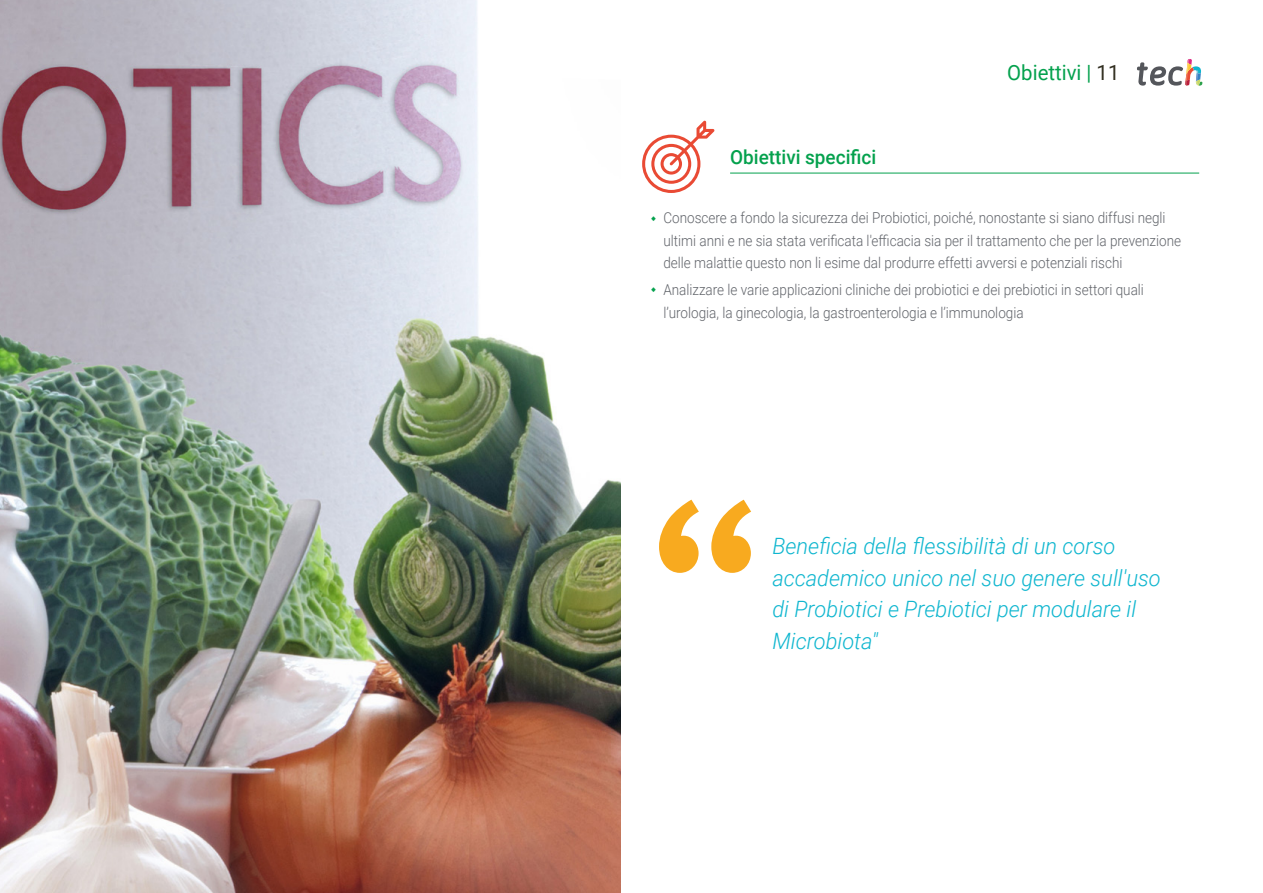
<style>
.page{position:relative;width:1263px;height:893px;background:#fff}
.page>*{position:absolute;margin:0;border:0;box-sizing:border-box;transform-origin:0 0}
.t1{font:italic 300 22.5px/31.5px "Roboto";color:#0fb6cf}
.t2{font:21px "Roboto";color:#04a14d}
.t3{font:500 19.5px "Roboto";color:#04a14d}
.t4{font:300 15px/22.5px "Roboto";color:#61646a;scale:.9 1}
.s1{color:#312e20}
</style>
<div class="page">
<hr style="left:730px;top:173px;width:469px;height:1px;background:#04a14d">
<svg style="left:642px;top:121px;width:72px;height:72px"></svg>
<svg style="left:659px;top:500px;width:92px;height:73px"></svg>
<img style="left:0;top:0;width:621px;height:893px">
<svg style="left:1137px;top:59px;width:65px;height:27px"></svg>
<h3 class="t3" style="left:730px;top:144px;width:147px">Obiettivi specifici</h3>
<h2 class="t2" style="left:1007px;top:57px;width:114px">Obiettivi | <span class="s1">11</span></h2>
<p class="t4" style="left:663px;top:206px;width:577px">Conoscere a fondo la sicurezza dei Probiotici, poiché, nonostante si siano diffusi negli ultimi anni e ne sia stata verificata l'efficacia sia per il trattamento che per la prevenzione delle malattie questo non li esime dal produrre effetti avversi e potenziali rischi</p>
<p class="t4" style="left:663px;top:278px;width:535px">Analizzare le varie applicazioni cliniche dei probiotici e dei prebiotici in settori quali l’urologia, la ginecologia, la gastroenterologia e l’immunologia</p>
<h1 class="t1" style="left:772px;top:530px;width:390px">Beneficia della flessibilità di un corso accademico unico nel suo genere sull'uso di Probiotici e Prebiotici per modulare il Microbiota"</h1>
</div>
